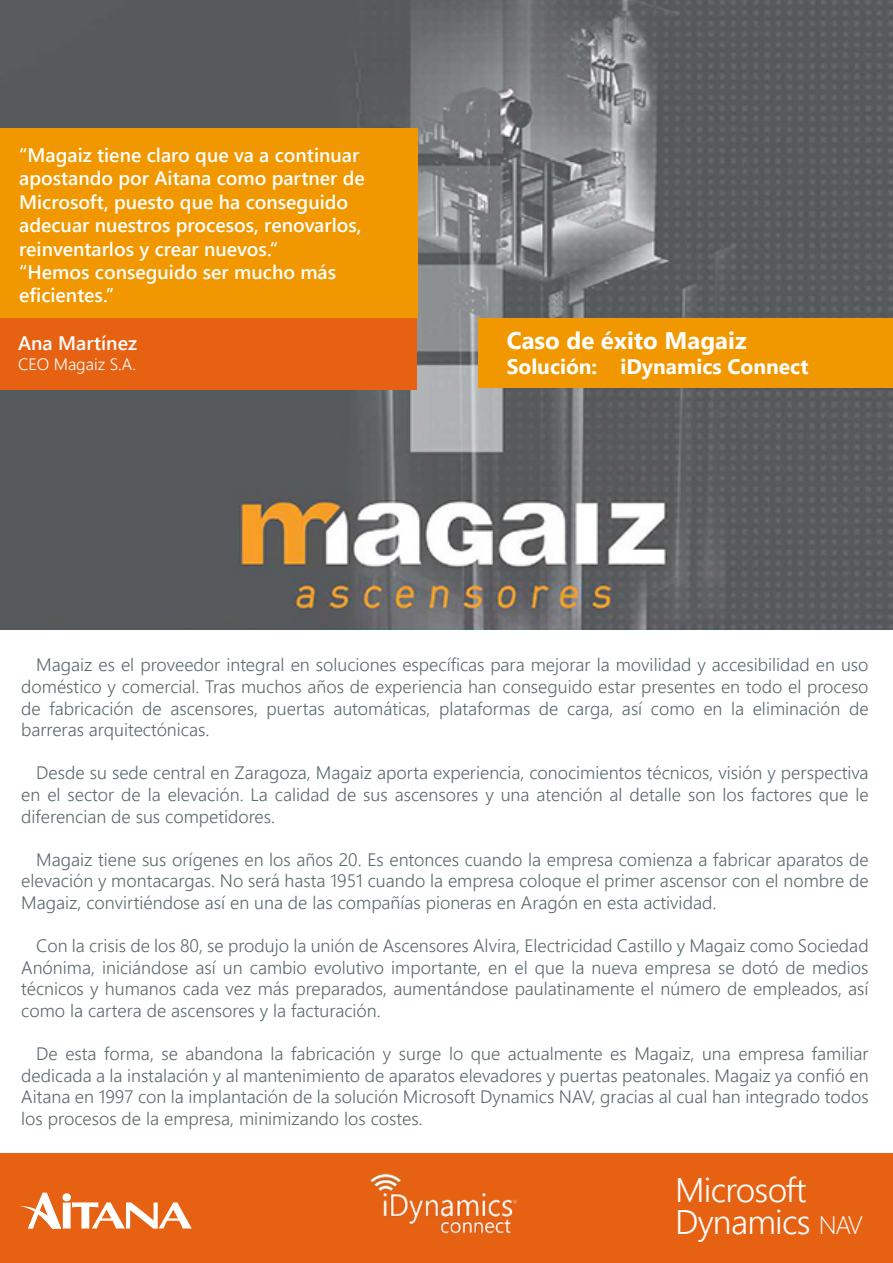
<style>
.page{position:relative;width:893px;height:1263px;background:#fff}
.page>*{position:absolute;margin:0;border:0;box-sizing:border-box;transform-origin:0 0}
.t1{font:300 34.05px/32.1px "Segoe UI";letter-spacing:-.02em;color:#fff}
.t2{font:700 24px "Segoe UI";color:#fff}
.t3{font:700 21px "Segoe UI";color:#fff}
.t4{font:600 19.5px/23.4px "Segoe UI";color:#fff}
.t5{font:300 18px/21.6px "Segoe UI";color:#5b6a6d;text-align:justify}
.t6{font:300 16.5px "Segoe UI";color:#fff}
.s1{font-size:25.2px}
</style>
<div class="page">
<img style="left:0;top:0;width:893px;height:629px">
<div style="left:479px;top:318px;width:414px;height:70px;background:#f19800"></div>
<div style="left:0;top:1153px;width:893px;height:110px;background:#e76112"></div>
<svg style="left:20px;top:1193px;width:172px;height:36px"></svg>
<div style="left:1px;top:316px;width:416px;height:73px;background:#e76112"></div>
<div style="left:0;top:128px;width:417px;height:190px;background:#f19800"></div>
<img style="left:370px;top:1173px;width:147px;height:61px">
<p class="t4" style="left:19px;top:143px;width:347px">“Magaiz tiene claro que va a continuar apostando por Aitana como partner de<br>Microsoft, puesto que ha conseguido adecuar nuestros procesos, renovarlos, reinventarlos y crear nuevos.“<br>“Hemos conseguido ser mucho más eficientes.”</p>
<p class="t4" style="left:18px;top:332px;width:120px">Ana Martínez</p>
<p class="t6" style="left:18px;top:351px;width:119px">CEO Magaiz S.A.</p>
<h2 class="t2" style="left:507px;top:321px;width:241px">Caso de éxito Magaiz</h2>
<p class="t3" style="left:507px;top:350px;width:303px">Solución: iDynamics Connect</p>
<p class="t5" style="left:21px;top:654px;width:849px;text-indent:15px">Magaiz es el proveedor integral en soluciones específicas para mejorar la movilidad y accesibilidad en uso doméstico y comercial. Tras muchos años de experiencia han conseguido estar presentes en todo el proceso de fabricación de ascensores, puertas automáticas, plataformas de carga, así como en la eliminación de barreras arquitectónicas.</p>
<p class="t5" style="left:21px;top:762px;width:849px;text-indent:15px">Desde su sede central en Zaragoza, Magaiz aporta experiencia, conocimientos técnicos, visión y perspectiva en el sector de la elevación. La calidad de sus ascensores y una atención al detalle son los factores que le diferencian de sus competidores.</p>
<p class="t5" style="left:21px;top:848px;width:849px;text-indent:15px">Magaiz tiene sus orígenes en los años 20. Es entonces cuando la empresa comienza a fabricar aparatos de elevación y montacargas. No será hasta 1951 cuando la empresa coloque el primer ascensor con el nombre de Magaiz, convirtiéndose así en una de las compañías pioneras en Aragón en esta actividad.</p>
<p class="t5" style="left:21px;top:934px;width:849px;text-indent:15px">Con la crisis de los 80, se produjo la unión de Ascensores Alvira, Electricidad Castillo y Magaiz como Sociedad Anónima, iniciándose así un cambio evolutivo importante, en el que la nueva empresa se dotó de medios técnicos y humanos cada vez más preparados, aumentándose paulatinamente el número de empleados, así como la cartera de ascensores y la facturación.</p>
<p class="t5" style="left:21px;top:1042px;width:849px;text-indent:15px">De esta forma, se abandona la fabricación y surge lo que actualmente es Magaiz, una empresa familiar dedicada a la instalación y al mantenimiento de aparatos elevadores y puertas peatonales. Magaiz ya confió en Aitana en 1997 con la implantación de la solución Microsoft Dynamics NAV, gracias al cual han integrado todos los procesos de la empresa, minimizando los costes.</p>
<h1 class="t1" style="left:675px;top:1172px;width:190px">Microsoft<br>Dynamics <span class="s1">NAV</span></h1>
</div>
